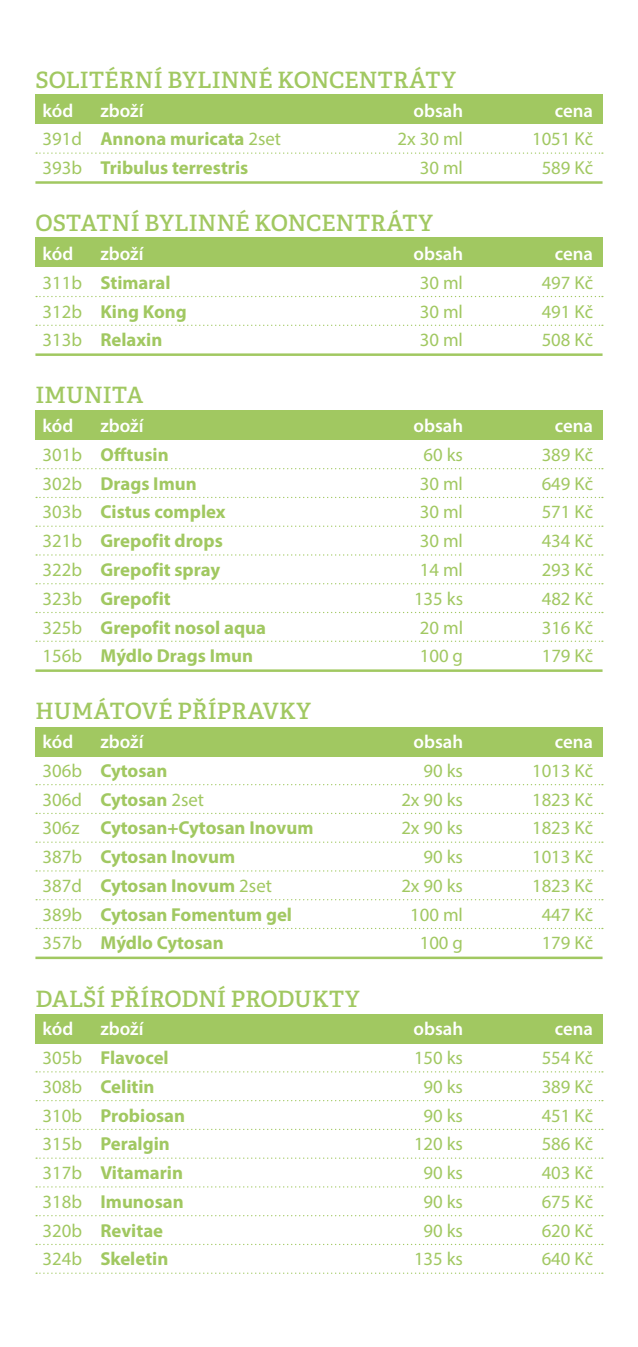
<style>
.page{position:relative;width:638px;height:1347px;background:#fff}
.page>*{position:absolute;margin:0;border:0;box-sizing:border-box;transform-origin:0 0}
.t1{font:600 22.5px "Adelle";letter-spacing:.005em;color:#a1c861}
.t2{font:700 18.75px "Myriad Pro";color:#a1c861}
.t3{font:18.75px "Myriad Pro";color:#a1c861}
.t4{font:600 18.75px "Myriad Pro";color:#fff}
.s1{font-weight:400}
.s2{font-weight:700}
</style>
<div class="page">
<div style="left:35px;top:94px;width:567px;height:30px;background:#a1c861"></div>
<div style="left:35px;top:237px;width:567px;height:30px;background:#a1c861"></div>
<div style="left:35px;top:410px;width:567px;height:29px;background:#a1c861"></div>
<div style="left:35px;top:727px;width:567px;height:30px;background:#a1c861"></div>
<div style="left:35px;top:1014px;width:567px;height:30px;background:#a1c861"></div>
<svg style="left:36px;top:152px;width:567px;height:2px"></svg>
<hr style="left:35px;top:181px;width:567px;height:3px;background:#a1c861">
<svg style="left:36px;top:296px;width:567px;height:1px"></svg>
<svg style="left:36px;top:325px;width:567px;height:1px"></svg>
<hr style="left:35px;top:353px;width:567px;height:3px;background:#a1c861">
<svg style="left:36px;top:468px;width:567px;height:1px"></svg>
<svg style="left:36px;top:497px;width:567px;height:1px"></svg>
<svg style="left:36px;top:525px;width:567px;height:2px"></svg>
<svg style="left:36px;top:554px;width:567px;height:1px"></svg>
<svg style="left:36px;top:583px;width:567px;height:1px"></svg>
<svg style="left:36px;top:612px;width:567px;height:1px"></svg>
<svg style="left:36px;top:640px;width:567px;height:2px"></svg>
<hr style="left:35px;top:669px;width:567px;height:3px;background:#a1c861">
<svg style="left:36px;top:784px;width:567px;height:1px"></svg>
<svg style="left:36px;top:812px;width:567px;height:2px"></svg>
<svg style="left:36px;top:841px;width:567px;height:1px"></svg>
<svg style="left:36px;top:870px;width:567px;height:1px"></svg>
<svg style="left:36px;top:899px;width:567px;height:1px"></svg>
<svg style="left:36px;top:927px;width:567px;height:2px"></svg>
<hr style="left:35px;top:956px;width:567px;height:3px;background:#a1c861">
<svg style="left:36px;top:1071px;width:567px;height:1px"></svg>
<svg style="left:36px;top:1100px;width:567px;height:1px"></svg>
<svg style="left:36px;top:1128px;width:567px;height:2px"></svg>
<svg style="left:36px;top:1157px;width:567px;height:1px"></svg>
<svg style="left:36px;top:1186px;width:567px;height:1px"></svg>
<svg style="left:36px;top:1215px;width:567px;height:1px"></svg>
<svg style="left:36px;top:1243px;width:567px;height:2px"></svg>
<svg style="left:36px;top:1272px;width:567px;height:1px"></svg>
<p class="t1" style="left:35px;top:66px;width:422px">SOLITÉRNÍ BYLINNÉ KONCENTRÁTY</p>
<p class="t4" style="left:43px;top:98px;width:32px">kód</p>
<p class="t4" style="left:100px;top:98px;width:45px">zboží</p>
<p class="t4" style="left:413px;top:98px;width:51px">obsah</p>
<p class="t4" style="left:555px;top:98px;width:40px">cena</p>
<p class="t2" style="left:43px;top:127px;width:240px"><span class="s1">391d</span> Annona muricata <span class="s1">2set</span></p>
<p class="t3" style="left:397px;top:127px;width:67px">2x 30 ml</p>
<p class="t3" style="left:532px;top:127px;width:63px">1051 Kč</p>
<p class="t2" style="left:43px;top:156px;width:207px"><span class="s1">393b</span> Tribulus terrestris</p>
<p class="t3" style="left:420px;top:156px;width:45px">30 ml</p>
<p class="t3" style="left:542px;top:156px;width:53px">589 Kč</p>
<p class="t1" style="left:35px;top:209px;width:399px">OSTATNÍ BYLINNÉ KONCENTRÁTY</p>
<p class="t4" style="left:43px;top:242px;width:32px">kód</p>
<p class="t4" style="left:100px;top:242px;width:45px">zboží</p>
<p class="t4" style="left:413px;top:242px;width:51px">obsah</p>
<p class="t4" style="left:555px;top:242px;width:40px">cena</p>
<p class="t2" style="left:43px;top:270px;width:129px"><span class="s1">311b</span> Stimaral</p>
<p class="t3" style="left:420px;top:271px;width:45px">30 ml</p>
<p class="t3" style="left:542px;top:271px;width:53px">497 Kč</p>
<p class="t2" style="left:43px;top:299px;width:146px"><span class="s1">312b</span> King Kong</p>
<p class="t3" style="left:420px;top:300px;width:45px">30 ml</p>
<p class="t3" style="left:542px;top:300px;width:53px">491 Kč</p>
<p class="t2" style="left:43px;top:328px;width:121px"><span class="s1">313b</span> Relaxin</p>
<p class="t3" style="left:420px;top:328px;width:45px">30 ml</p>
<p class="t3" style="left:542px;top:328px;width:53px">508 Kč</p>
<p class="t1" style="left:35px;top:381px;width:109px">IMUNITA</p>
<p class="t4" style="left:43px;top:414px;width:32px">kód</p>
<p class="t4" style="left:100px;top:414px;width:45px">zboží</p>
<p class="t4" style="left:413px;top:414px;width:51px">obsah</p>
<p class="t4" style="left:555px;top:414px;width:40px">cena</p>
<p class="t2" style="left:43px;top:442px;width:128px"><span class="s1">301b</span> Offtusin</p>
<p class="t3" style="left:424px;top:443px;width:41px">60 ks</p>
<p class="t3" style="left:542px;top:443px;width:53px">389 Kč</p>
<p class="t2" style="left:43px;top:471px;width:156px"><span class="s1">302b</span> Drags Imun</p>
<p class="t3" style="left:420px;top:472px;width:45px">30 ml</p>
<p class="t3" style="left:542px;top:472px;width:53px">649 Kč</p>
<p class="t2" style="left:43px;top:500px;width:184px"><span class="s1">303b</span> Cistus complex</p>
<p class="t3" style="left:420px;top:500px;width:45px">30 ml</p>
<p class="t3" style="left:542px;top:500px;width:53px">571 Kč</p>
<p class="t2" style="left:43px;top:528px;width:182px"><span class="s1">321b</span> Grepofit drops</p>
<p class="t3" style="left:420px;top:529px;width:45px">30 ml</p>
<p class="t3" style="left:542px;top:529px;width:53px">434 Kč</p>
<p class="t2" style="left:43px;top:557px;width:179px"><span class="s1">322b</span> Grepofit spray</p>
<p class="t3" style="left:420px;top:558px;width:45px">14 ml</p>
<p class="t3" style="left:542px;top:558px;width:53px">293 Kč</p>
<p class="t2" style="left:43px;top:586px;width:130px"><span class="s1">323b</span> Grepofit</p>
<p class="t3" style="left:414px;top:587px;width:51px">135 ks</p>
<p class="t3" style="left:542px;top:587px;width:53px">482 Kč</p>
<p class="t2" style="left:43px;top:615px;width:225px"><span class="s1">325b</span> Grepofit nosol aqua</p>
<p class="t3" style="left:420px;top:615px;width:45px">20 ml</p>
<p class="t3" style="left:542px;top:615px;width:53px">316 Kč</p>
<p class="t2" style="left:43px;top:643px;width:212px"><span class="s1">156b</span> Mýdlo Drags Imun</p>
<p class="t3" style="left:420px;top:644px;width:45px">100 g</p>
<p class="t3" style="left:542px;top:644px;width:53px">179 Kč</p>
<p class="t1" style="left:35px;top:697px;width:277px">HUMÁTOVÉ PŘÍPRAVKY</p>
<p class="t4" style="left:43px;top:730px;width:32px">kód</p>
<p class="t4" style="left:100px;top:730px;width:45px">zboží</p>
<p class="t4" style="left:413px;top:730px;width:51px">obsah</p>
<p class="t4" style="left:555px;top:730px;width:40px">cena</p>
<p class="t2" style="left:43px;top:758px;width:126px"><span class="s1">306b</span> Cytosan</p>
<p class="t3" style="left:424px;top:759px;width:41px">90 ks</p>
<p class="t3" style="left:532px;top:759px;width:63px">1013 Kč</p>
<p class="t3" style="left:43px;top:788px;width:163px">306d <span class="s2">Cytosan</span> 2set</p>
<p class="t3" style="left:401px;top:788px;width:63px">2x 90 ks</p>
<p class="t3" style="left:532px;top:788px;width:63px">1823 Kč</p>
<p class="t2" style="left:43px;top:816px;width:272px"><span class="s1">306z</span> Cytosan+Cytosan Inovum</p>
<p class="t3" style="left:401px;top:816px;width:63px">2x 90 ks</p>
<p class="t3" style="left:532px;top:816px;width:63px">1823 Kč</p>
<p class="t2" style="left:43px;top:844px;width:194px"><span class="s1">387b</span> Cytosan Inovum</p>
<p class="t3" style="left:424px;top:845px;width:41px">90 ks</p>
<p class="t3" style="left:532px;top:845px;width:63px">1013 Kč</p>
<p class="t2" style="left:43px;top:873px;width:231px"><span class="s1">387d</span> Cytosan Inovum <span class="s1">2set</span></p>
<p class="t3" style="left:401px;top:874px;width:63px">2x 90 ks</p>
<p class="t3" style="left:532px;top:874px;width:63px">1823 Kč</p>
<p class="t2" style="left:43px;top:902px;width:251px"><span class="s1">389b</span> Cytosan Fomentum gel</p>
<p class="t3" style="left:410px;top:903px;width:54px">100 ml</p>
<p class="t3" style="left:542px;top:903px;width:53px">447 Kč</p>
<p class="t2" style="left:43px;top:931px;width:183px"><span class="s1">357b</span> Mýdlo Cytosan</p>
<p class="t3" style="left:420px;top:931px;width:45px">100 g</p>
<p class="t3" style="left:542px;top:931px;width:53px">179 Kč</p>
<p class="t1" style="left:35px;top:984px;width:325px">DALŠÍ PŘÍRODNÍ PRODUKTY</p>
<p class="t4" style="left:43px;top:1017px;width:32px">kód</p>
<p class="t4" style="left:100px;top:1017px;width:45px">zboží</p>
<p class="t4" style="left:413px;top:1017px;width:51px">obsah</p>
<p class="t4" style="left:555px;top:1017px;width:40px">cena</p>
<p class="t2" style="left:43px;top:1045px;width:128px"><span class="s1">305b</span> Flavocel</p>
<p class="t3" style="left:414px;top:1046px;width:51px">150 ks</p>
<p class="t3" style="left:542px;top:1046px;width:53px">554 Kč</p>
<p class="t2" style="left:43px;top:1074px;width:113px"><span class="s1">308b</span> Celitin</p>
<p class="t3" style="left:424px;top:1075px;width:41px">90 ks</p>
<p class="t3" style="left:542px;top:1075px;width:53px">389 Kč</p>
<p class="t2" style="left:43px;top:1103px;width:144px"><span class="s1">310b</span> Probiosan</p>
<p class="t3" style="left:424px;top:1103px;width:41px">90 ks</p>
<p class="t3" style="left:542px;top:1103px;width:53px">451 Kč</p>
<p class="t2" style="left:43px;top:1131px;width:129px"><span class="s1">315b</span> Peralgin</p>
<p class="t3" style="left:414px;top:1132px;width:51px">120 ks</p>
<p class="t3" style="left:542px;top:1132px;width:53px">586 Kč</p>
<p class="t2" style="left:43px;top:1160px;width:142px"><span class="s1">317b</span> Vitamarin</p>
<p class="t3" style="left:424px;top:1161px;width:41px">90 ks</p>
<p class="t3" style="left:542px;top:1161px;width:53px">403 Kč</p>
<p class="t2" style="left:43px;top:1189px;width:143px"><span class="s1">318b</span> Imunosan</p>
<p class="t3" style="left:424px;top:1190px;width:41px">90 ks</p>
<p class="t3" style="left:542px;top:1190px;width:53px">675 Kč</p>
<p class="t2" style="left:43px;top:1218px;width:122px"><span class="s1">320b</span> Revitae</p>
<p class="t3" style="left:424px;top:1218px;width:41px">90 ks</p>
<p class="t3" style="left:542px;top:1218px;width:53px">620 Kč</p>
<p class="t2" style="left:43px;top:1246px;width:127px"><span class="s1">324b</span> Skeletin</p>
<p class="t3" style="left:414px;top:1247px;width:51px">135 ks</p>
<p class="t3" style="left:542px;top:1247px;width:53px">640 Kč</p>
</div>
